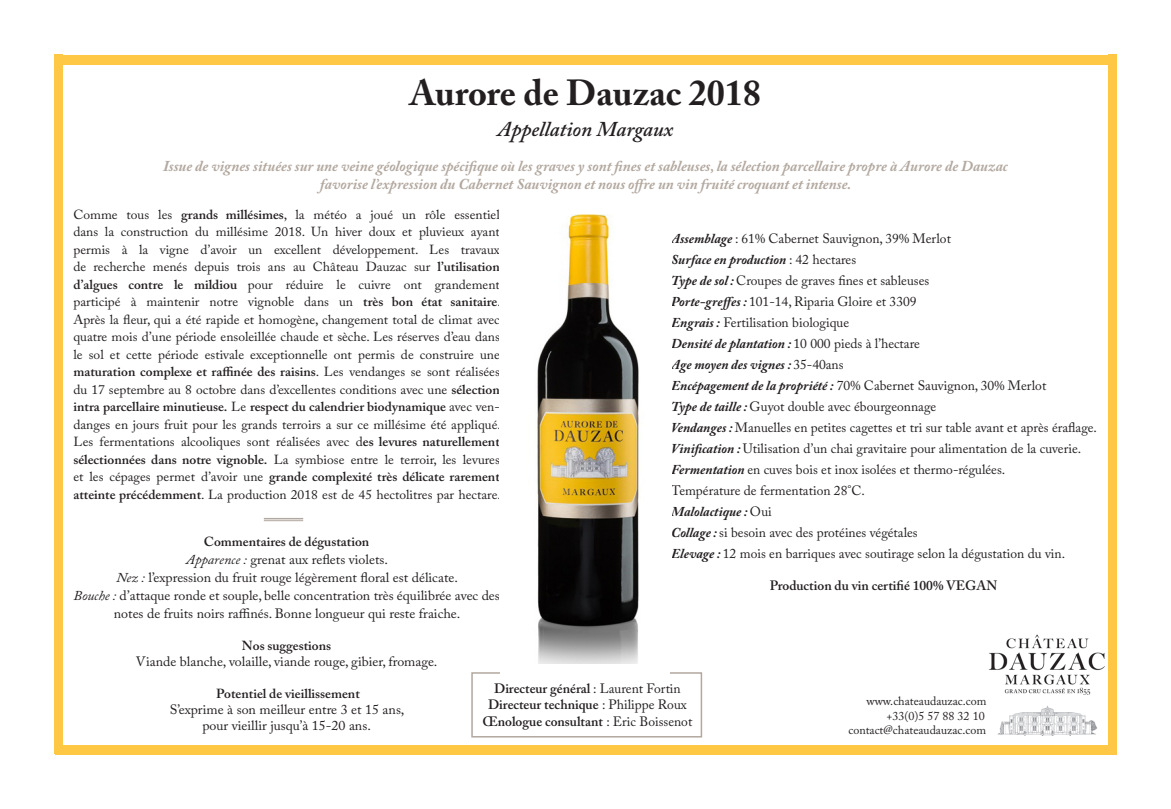
<style>
.page{position:relative;width:1171px;height:809px;background:#fff}
.page>*{position:absolute;margin:0;border:0;box-sizing:border-box;transform-origin:0 0}
.t1{font:700 36px "Adobe Caslon Pro";color:#231f20}
.t2{font:italic 600 21px "Adobe Caslon Pro";color:#231f20}
.t3{font:italic 700 15px "Adobe Caslon Pro";color:#b2a89f}
.t4{font:13.5px/18px "Adobe Caslon Pro";color:#231f20;text-align:center}
.t5{font:600 13.5px "Adobe Caslon Pro";color:#231f20}
.t6{font:italic 700 13.5px "Adobe Caslon Pro";color:#231f20}
.t7{font:13.05px/17.4px "Adobe Caslon Pro";color:#231f20;text-align:justify}
.t8{font:600 13.05px "Adobe Caslon Pro";color:#231f20}
.t9{font:12px "Adobe Caslon Pro";color:#231f20}
.s1{font-weight:600}
.s2{font-style:italic}
.s3{font-weight:700;font-style:italic}
.s4{font-weight:400;font-style:normal}
.s5{font-weight:400}
</style>
<div class="page">
<img style="left:988px;top:634px;width:117px;height:101px">
<div style="left:55px;top:55px;width:1060px;height:9px;background:#fec844"></div>
<div style="left:55px;top:744px;width:1060px;height:10px;background:#fec844"></div>
<div style="left:55px;top:55px;width:8px;height:698px;background:#fec844"></div>
<div style="left:1107px;top:55px;width:8px;height:698px;background:#fec844"></div>
<div style="left:471px;top:671px;width:231px;height:66px;border:2px solid #b2a89f"></div>
<hr style="left:264px;top:517px;width:39px;height:2px;background:#b2a89f">
<hr style="left:264px;top:520px;width:39px;height:1px;background:#b2a89f">
<img style="left:537px;top:214px;width:102px;height:449px">
<div style="left:500px;top:668px;width:170px;height:8px;background:#fff"></div>
<p class="t1" style="left:409px;top:72px;width:352px">Aurore de Dauzac 2018</p>
<p class="t2" style="left:497px;top:116px;width:177px">Appellation Margaux</p>
<p class="t3" style="left:163px;top:157px;width:846px">Issue de vignes situées sur une veine géologique spécifique où les graves y sont fines et sableuses, la sélection parcellaire propre à Aurore de Dauzac</p>
<p class="t3" style="left:320px;top:175px;width:532px">favorise l’expression du Cabernet Sauvignon et nous offre un vin fruité croquant et intense.</p>
<p class="t7" style="left:73px;top:205px;width:429px">Comme tous les <span class="s1">grands millésimes</span>, la météo a joué un rôle essentiel dans la construction du millésime 2018. Un hiver doux et pluvieux ayant permis à la vigne d’avoir un excellent développement. Les travaux de recherche menés depuis trois ans au Château Dauzac sur <span class="s1">l’utilisation d’algues contre le mildiou</span> pour réduire le cuivre ont grandement participé à maintenir notre vignoble dans un <span class="s1">très bon état sanitaire</span>.<br>Après la fleur, qui a été rapide et homogène, changement total de climat avec quatre mois d’une période ensoleillée chaude et sèche. Les réserves d’eau dans le sol et cette période estivale exceptionnelle ont permis de construire une <span class="s1">maturation complexe et raffinée des raisins</span>. Les vendanges se sont réalisées du 17 septembre au 8 octobre dans d’excellentes conditions avec une <span class="s1">sélection intra parcellaire minutieuse.</span> Le <span class="s1">respect du calendrier biodynamique</span> avec ven&shy;danges en jours fruit pour les grands terroirs a sur ce millésime été appliqué.<br>Les fermentations alcooliques sont réalisées avec d<span class="s1">es levures naturellement sélectionnées dans notre vignoble.</span> La symbiose entre le terroir, les levures et les cépages permet d’avoir une <span class="s1">grande complexité très délicate rarement atteinte précédemment</span>. La production 2018 est de 45 hectolitres par hectare.</p>
<p class="t8" style="left:204px;top:534px;width:167px">Commentaires de dégustation</p>
<p class="t4" style="left:186px;top:550px;width:203px"><span class="s2">Apparence :</span> grenat aux reflets violets.</p>
<p class="t4" style="left:116px;top:568px;width:343px"><span class="s2">Nez :</span> l’expression du fruit rouge légèrement floral est délicate.</p>
<p class="t4" style="left:73px;top:586px;width:428px"><span class="s2">Bouche :</span> d’attaque ronde et souple, belle concentration très équilibrée avec des notes de fruits noirs raffinés. Bonne longueur qui reste fraiche.</p>
<p class="t8" style="left:242px;top:637px;width:91px">Nos suggestions</p>
<p class="t4" style="left:136px;top:652px;width:303px">Viande blanche, volaille, viande rouge, gibier, fromage.</p>
<p class="t8" style="left:216px;top:685px;width:145px">Potentiel de vieillissement</p>
<p class="t4" style="left:170px;top:699px;width:236px">S’exprime à son meilleur entre 3 et 15 ans,</p>
<p class="t4" style="left:202px;top:716px;width:170px">pour vieillir jusqu’à 15-20 ans.</p>
<p class="t4" style="left:671px;top:229px;width:281px"><span class="s3">Assemblage</span> : 61% Cabernet Sauvignon, 39% Merlot</p>
<p class="t6" style="left:671px;top:251px;width:186px">Surface en production <span class="s4">: 42 hectares</span></p>
<p class="t4" style="left:671px;top:271px;width:259px"><span class="s3">Type de sol :</span> Croupes de graves fines et sableuses</p>
<p class="t4" style="left:671px;top:292px;width:247px"><span class="s3">Porte-greffes :</span> 101-14, Riparia Gloire et 3309</p>
<p class="t4" style="left:671px;top:313px;width:179px"><span class="s3">Engrais :</span> Fertilisation biologique</p>
<p class="t6" style="left:671px;top:335px;width:250px">Densité de plantation : <span class="s4">10 000 pieds à l’hectare</span></p>
<p class="t6" style="left:671px;top:356px;width:174px">Age moyen des vignes : <span class="s4">35-40ans</span></p>
<p class="t4" style="left:671px;top:376px;width:376px"><span class="s3">Encépagement de la propriété :</span> 70% Cabernet Sauvignon, 30% Merlot</p>
<p class="t4" style="left:671px;top:397px;width:266px"><span class="s3">Type de taille :</span> Guyot double avec ébourgeonnage</p>
<p class="t4" style="left:671px;top:418px;width:427px"><span class="s3">Vendanges :</span> Manuelles en petites cagettes et tri sur table avant et après éraflage.</p>
<p class="t4" style="left:671px;top:439px;width:411px"><span class="s3">Vinification :</span> Utilisation d’un chai gravitaire pour alimentation de la cuverie.</p>
<p class="t4" style="left:671px;top:460px;width:335px"><span class="s3">Fermentation</span> en cuves bois et inox isolées et thermo-régulées.</p>
<p class="t4" style="left:671px;top:481px;width:195px">Température de fermentation 28°C.</p>
<p class="t6" style="left:671px;top:503px;width:102px">Malolactique : <span class="s4">Oui</span></p>
<p class="t4" style="left:671px;top:523px;width:248px"><span class="s3">Collage :</span> si besoin avec des protéines végétales</p>
<p class="t4" style="left:671px;top:544px;width:395px"><span class="s3">Elevage :</span> 12 mois en barriques avec soutirage selon la dégustation du vin.</p>
<p class="t5" style="left:769px;top:577px;width:229px">Production du vin certifié 100% VEGAN</p>
<p class="t5" style="left:494px;top:680px;width:188px">Directeur général <span class="s5">: Laurent Fortin</span></p>
<p class="t5" style="left:488px;top:696px;width:200px">Directeur technique <span class="s5">: Philippe Roux</span></p>
<p class="t5" style="left:482px;top:712px;width:211px">Œnologue consultant <span class="s5">: Eric Boissenot</span></p>
<p class="t9" style="left:866px;top:693px;width:121px">www.chateaudauzac.com</p>
<p class="t9" style="left:886px;top:708px;width:100px">+33(0)5 57 88 32 10</p>
<p class="t9" style="left:848px;top:722px;width:139px">contact@chateaudauzac.com</p>
</div>
